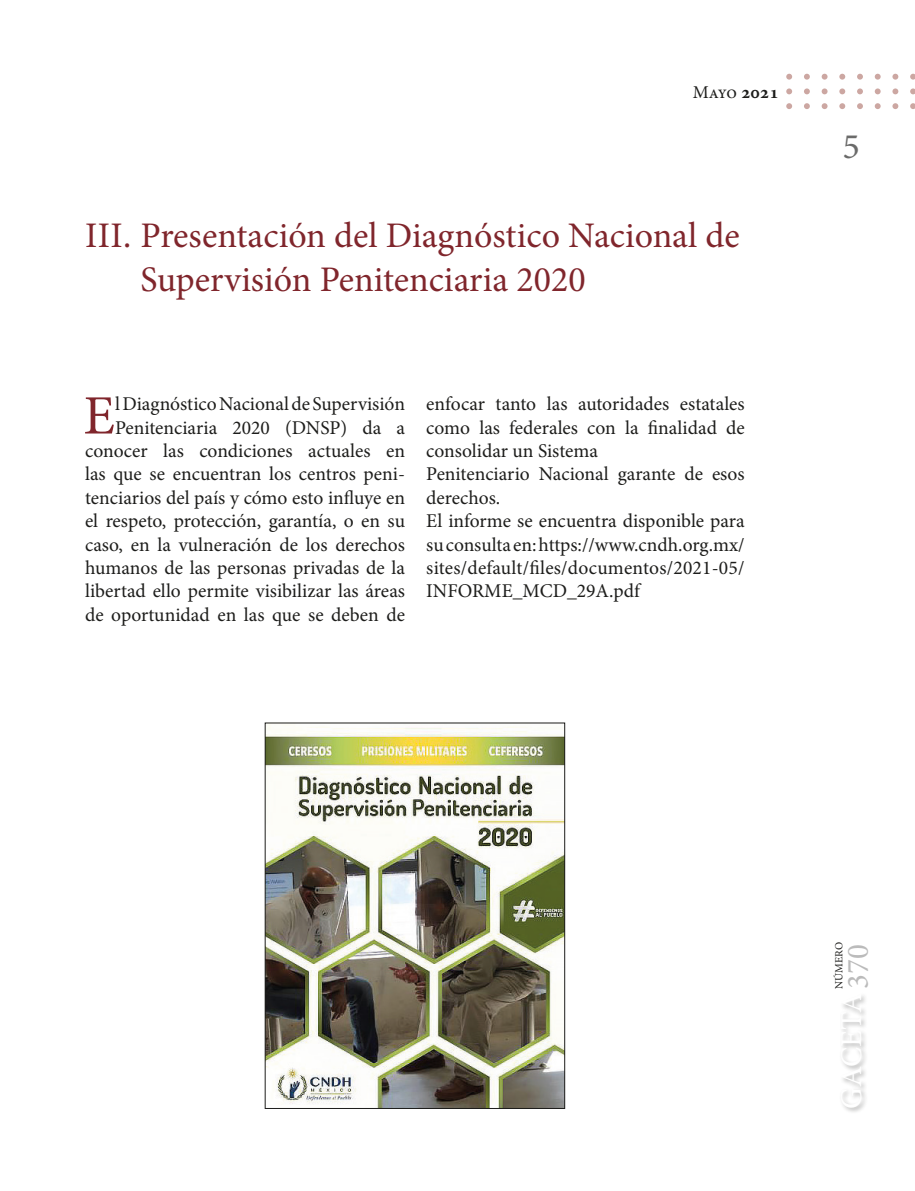
<style>
.page{position:relative;width:915px;height:1191px;background:#fff}
.page>*{position:absolute;margin:0;border:0;box-sizing:border-box;transform-origin:0 0}
.Textos{font:55.5px "Minion Pro";color:#80262c}
.t1{font:36px/43.2px "Minion Pro";color:#80262c}
.t2{font:36px "Minion Pro";color:#6b6b6a}
.t3{font:31.05px "Minion Pro";color:#bbb}
.t4{font:30.3px "Minion Pro";letter-spacing:-.005em;color:#fff}
.Textos-2{font:19.5px/23.4px "Minion Pro";color:#1d1d1b;text-align:justify}
.t5{font:18px "Minion Pro";color:#1d1d1b}
.t6{font:10.95px "Minion Pro";color:#1d1d1b}
.s1{font-weight:700}
</style>
<div class="page">
<svg style="left:786px;top:103px;width:5px;height:6px"></svg>
<svg style="left:786px;top:88px;width:5px;height:6px"></svg>
<svg style="left:786px;top:74px;width:5px;height:6px"></svg>
<svg style="left:804px;top:103px;width:5px;height:6px"></svg>
<svg style="left:804px;top:88px;width:5px;height:6px"></svg>
<svg style="left:804px;top:74px;width:5px;height:6px"></svg>
<svg style="left:821px;top:103px;width:6px;height:6px"></svg>
<svg style="left:821px;top:88px;width:6px;height:6px"></svg>
<svg style="left:821px;top:74px;width:6px;height:6px"></svg>
<svg style="left:839px;top:103px;width:5px;height:6px"></svg>
<svg style="left:839px;top:88px;width:5px;height:6px"></svg>
<svg style="left:839px;top:74px;width:5px;height:6px"></svg>
<svg style="left:857px;top:103px;width:5px;height:6px"></svg>
<svg style="left:857px;top:88px;width:5px;height:6px"></svg>
<svg style="left:857px;top:74px;width:5px;height:6px"></svg>
<svg style="left:874px;top:103px;width:6px;height:6px"></svg>
<svg style="left:874px;top:88px;width:6px;height:6px"></svg>
<svg style="left:874px;top:74px;width:6px;height:6px"></svg>
<svg style="left:892px;top:103px;width:6px;height:6px"></svg>
<svg style="left:892px;top:88px;width:6px;height:6px"></svg>
<svg style="left:892px;top:74px;width:6px;height:6px"></svg>
<svg style="left:910px;top:103px;width:4px;height:6px"></svg>
<svg style="left:910px;top:88px;width:4px;height:6px"></svg>
<svg style="left:910px;top:74px;width:4px;height:6px"></svg>
<div style="left:838px;top:991px;width:30px;height:122px;background:#1d1d1b;opacity:.35"></div>
<img style="left:267px;top:725px;width:295px;height:381px">
<p class="t5" style="left:692px;top:80px;width:87px">Mayo <span class="s1">2021</span></p>
<p class="t1" style="left:140px;top:214px;width:600px;text-indent:-55px">III. Presentación del Diagnóstico Nacional de<br>Supervisión Penitenciaria 2020</p>
<p class="Textos-2" style="left:85px;top:392px;width:321px;text-align:right">l Diagnóstico Nacional de Supervisión Penitenciaria 2020 (DNSP) da a conocer las condiciones actuales en las que se encuentran los centros peni&shy;tenciarios del país y cómo esto influye en el respeto, protección, garantía, o en su caso, en la vulneración de los derechos humanos de las personas privadas de la libertad ello permite visibilizar las áreas de oportunidad en las que se deben de</p>
<p class="Textos-2" style="left:426px;top:392px;width:320px">enfocar tanto las autoridades estatales como las federales con la finalidad de consolidar un Sistema</p>
<p class="Textos" style="left:83px;top:378px;width:33px">E</p>
<p class="Textos-2" style="left:426px;top:462px;width:320px">Penitenciario Nacional garante de esos derechos.</p>
<p class="Textos-2" style="left:426px;top:509px;width:320px">El informe se encuentra disponible para su consulta en: https://www.cndh.org.mx/ sites/default/files/documentos/2021-05/ INFORME_MCD_29A.pdf</p>
<h2 class="t2" style="left:842px;top:122px;width:19px">5</h2>
<p class="t6" style="left:831px;top:988px;width:48px;rotate:-90deg">NÚMERO</p>
<h3 class="t3" style="left:836px;top:988px;width:46px;rotate:-90deg">370</h3>
<h3 class="t4" style="left:831px;top:1108px;width:118px;rotate:-90deg">GACETA</h3>
</div>
